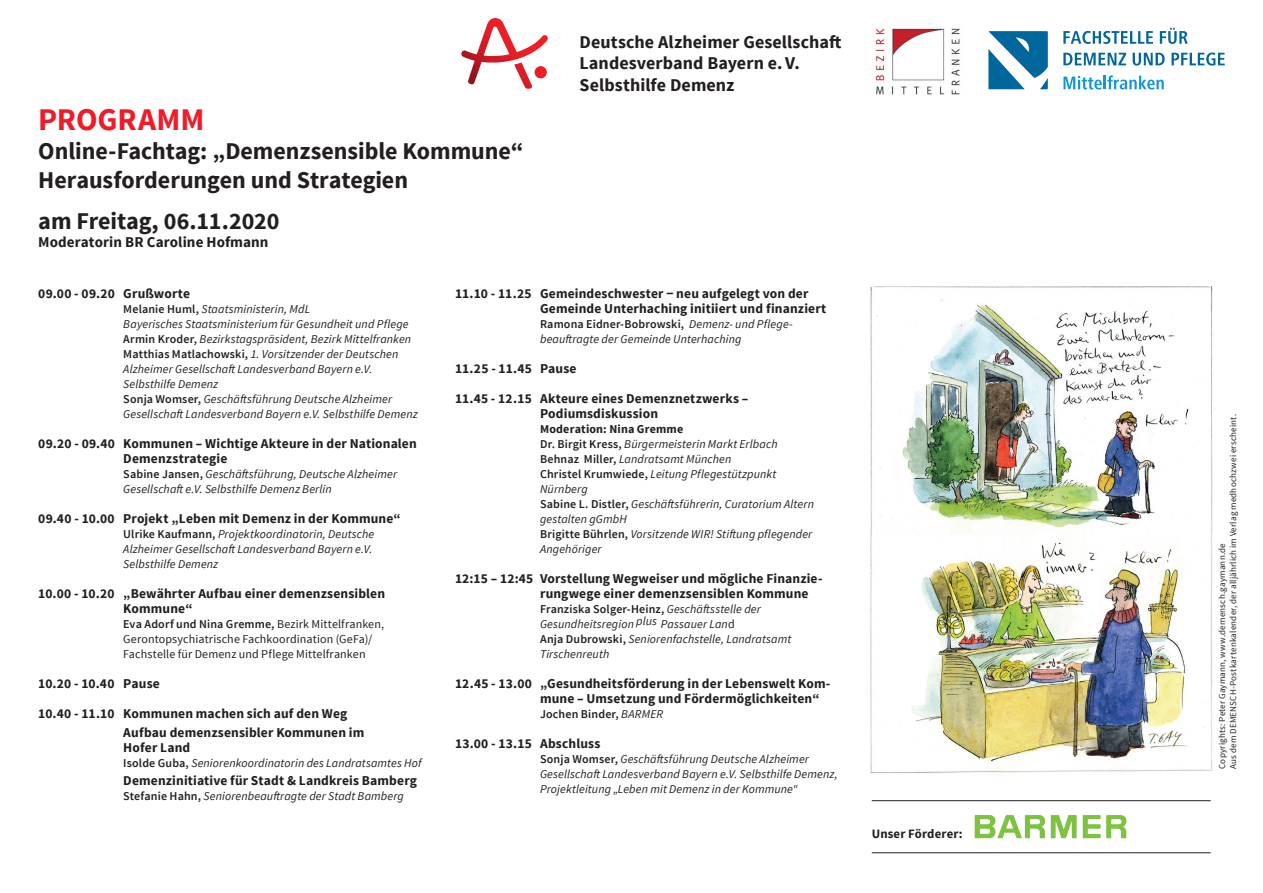
<style>
.page{position:relative;width:1263px;height:893px;background:#fff}
.page>*{position:absolute;margin:0;border:0;box-sizing:border-box;transform-origin:0 0}
.t1{font:700 31.5px "Source Sans Pro";letter-spacing:-.005em;color:#ee1c28}
.t2{font:700 24px/28.8px "Source Sans Pro";letter-spacing:-.005em;color:#231f20}
.t3{font:700 18px/21.6px "Source Sans Pro";letter-spacing:.005em;color:#231f20}
.t4{font:700 15px "Source Sans Pro";letter-spacing:.005em;color:#231f20}
.t5{font:700 13.5px/15px "Source Sans Pro";letter-spacing:.01em;color:#231f20}
.t6{font:700 12.75px "Source Sans Pro";letter-spacing:.015em;color:#231f20}
.t7{font:italic 12px/15px "Source Sans Pro";letter-spacing:.01em;color:#231f20}
.t8{font:12px/15px "Source Sans Pro";letter-spacing:.01em;color:#231f20}
.t9{font:600 12px "Source Sans Pro";letter-spacing:.015em;color:#231f20}
.t10{font:9px/10.8px "Source Sans Pro";letter-spacing:.02em;color:#231f20}
.s1{font-weight:600;font-style:normal}
.s2{font-weight:600}
.s3{font-weight:700;font-style:normal}
.s4{font-style:normal}
.s5{font-weight:400;font-style:italic}
</style>
<div class="page">
<svg style="left:988px;top:31px;width:60px;height:58px"></svg>
<svg style="left:1063px;top:31px;width:90px;height:13px"></svg>
<svg style="left:1160px;top:28px;width:28px;height:16px"></svg>
<svg style="left:1063px;top:53px;width:63px;height:12px"></svg>
<svg style="left:1132px;top:53px;width:32px;height:13px"></svg>
<svg style="left:1171px;top:53px;width:54px;height:13px"></svg>
<svg style="left:1063px;top:75px;width:101px;height:15px"></svg>
<img style="left:461px;top:18px;width:87px;height:71px">
<img style="left:870px;top:286px;width:346px;height:490px">
<img style="left:875px;top:28px;width:85px;height:67px">
<img style="left:974px;top:815px;width:153px;height:24px">
<hr style="left:872px;top:800px;width:339px;height:1px;background:#231f20">
<hr style="left:872px;top:852px;width:339px;height:1px;background:#231f20">
<h1 class="t1" style="left:38px;top:99px;width:168px">PROGRAMM</h1>
<h2 class="t2" style="left:38px;top:137px;width:487px">Online-Fachtag: „Demenzsensible Kommune“<br>Herausforderungen und Strategien</h2>
<h2 class="t2" style="left:38px;top:208px;width:243px">am Freitag, 06.11.2020</h2>
<p class="t4" style="left:38px;top:232px;width:232px">Moderatorin BR Caroline Hofmann</p>
<h3 class="t3" style="left:579px;top:31px;width:263px">Deutsche Alzheimer Gesellschaft<br>Landesverband Bayern e.V.<br>Selbsthilfe Demenz</h3>
<p class="t5" style="left:38px;top:286px;width:153px">09.00 - 09.20 Grußworte</p>
<p class="t7" style="left:123px;top:301px;width:296px"><span class="s1">Melanie Huml,</span> Staatsministerin, MdL<br>Bayerisches Staatsministerium für Gesundheit und Pflege <span class="s1">Armin Kroder,</span> Bezirkstagspräsident, Bezirk Mittelfranken <span class="s1">Matthias Matlachowski,</span> 1. Vorsitzender der Deutschen -Alzheimer Gesellschaft Landesverband Bayern e.V. -Selbsthilfe Demenz<br><span class="s1">Sonja Womser,</span> Geschäftsführung Deutsche -Alzheimer Gesellschaft Landesverband Bayern e.V. Selbsthilfe Demenz</p>
<p class="t5" style="left:123px;top:436px;width:295px;text-indent:-85px">09.20 - 09.40 Kommunen – Wichtige Akteure in der Nationalen<br>Demenzstrategie</p>
<p class="t7" style="left:123px;top:466px;width:275px"><span class="s1">Sabine Jansen,</span> Geschäftsführung, Deutsche -Alzheimer<br>Gesellschaft e.V. Selbsthilfe Demenz Berlin</p>
<p class="t5" style="left:38px;top:511px;width:364px">09.40 - 10.00 Projekt „Leben mit Demenz in der Kommune“</p>
<p class="t7" style="left:123px;top:526px;width:253px"><span class="s1">Ulrike Kaufmann,</span> Projektkoordinatorin, Deutsche -Alzheimer Gesellschaft Landesverband Bayern e.V. -Selbsthilfe Demenz</p>
<p class="t5" style="left:123px;top:586px;width:263px;text-indent:-85px">10.00 - 10.20 „Bewährter Aufbau einer demenzsensiblen<br>Kommune“</p>
<p class="t8" style="left:123px;top:616px;width:262px"><span class="s2">Eva Adorf und Nina Gremme,</span> Bezirk Mittelfranken,<br>Gerontopsychiatrische Fachkoordination (GeFa)/<br>Fachstelle für Demenz und Pflege Mittelfranken</p>
<p class="t5" style="left:38px;top:676px;width:123px">10.20 - 10.40 Pause</p>
<p class="t5" style="left:123px;top:704px;width:243px;line-height:18.8px;text-indent:-85px">10.40 - 11.10 Kommunen machen sich auf den Weg<br>Aufbau demenzsensibler Kommunen im</p>
<p class="t5" style="left:123px;top:740px;width:68px">Hofer Land</p>
<p class="t7" style="left:123px;top:755px;width:300px"><span class="s1">Isolde Guba,</span> Seniorenkoordinatorin des Landratsamtes Hof</p>
<p class="t5" style="left:123px;top:774px;width:295px">Demenzinitiative für Stadt &amp; Landkreis Bamberg</p>
<p class="t7" style="left:123px;top:789px;width:282px"><span class="s1">Stefanie Hahn,</span> Seniorenbeauftragte der Stadt Bamberg</p>
<p class="t5" style="left:540px;top:286px;width:288px;text-indent:-85px">11.10 - 11.25 Gemeindeschwester − neu aufgelegt von der<br>Gemeinde Unterhaching initiiert und finanziert</p>
<p class="t7" style="left:540px;top:316px;width:253px"><span class="s1">Ramona Eidner-Bobrowski,</span> Demenz- und Pflege&shy;beauftragte der Gemeinde -Unterhaching</p>
<p class="t5" style="left:455px;top:361px;width:123px">11.25 - 11.45 Pause</p>
<p class="t5" style="left:455px;top:391px;width:295px;text-align:center">11.45 - 12.15 Akteure eines Demenznetzwerks –<br>Podiumsdiskussion</p>
<p class="t7" style="left:540px;top:421px;width:275px"><span class="s3">Moderation: Nina Gremme<br></span><span class="s1">Dr. Birgit Kress,</span> Bürgermeisterin Markt Erlbach <span class="s1">Behnaz Miller,</span> Landratsamt München<br><span class="s1">Christel Krumwiede,</span> Leitung Pflegestützpunkt Nürnberg<br><span class="s1">Sabine L. Distler,</span> Geschäftsführerin, Curatorium Altern gestalten gGmbH<br><span class="s1">Brigitte Bührlen,</span> Vorsitzende WIR! Stiftung pflegender Angehöriger</p>
<p class="t5" style="left:540px;top:571px;width:284px;text-indent:-85px">12:15 – 12:45 Vorstellung Wegweiser und mögliche Finanzie&shy;rungwege einer demenzsensiblen Kommune</p>
<p class="t7" style="left:540px;top:601px;width:253px"><span class="s1">Franziska Solger-Heinz,</span> Geschäftsstelle der Gesundheitsregion plus Passauer Lan<span class="s4">d<br></span><span class="s1">Anja Dubrowski,</span> Seniorenfachstelle, Landratsamt Tirschenreuth</p>
<p class="t5" style="left:540px;top:676px;width:292px;text-indent:-85px">12.45 - 13.00 „Gesundheitsförderung in der Lebenswelt Kom&shy;mune – Umsetzung und Fördermöglichkeiten“</p>
<p class="t9" style="left:540px;top:706px;width:124px">Jochen Binder, <span class="s5">BARMER</span></p>
<p class="t5" style="left:455px;top:736px;width:147px">13.00 - 13.15 Abschluss</p>
<p class="t7" style="left:540px;top:751px;width:299px"><span class="s1">Sonja Womser,</span> Geschäftsführung Deutsche Alzheimer<br>Gesellschaft Landesverband Bayern e.V. Selbsthilfe Demenz,<br>Projektleitung „Leben mit Demenz in der Kommune“</p>
<p class="t6" style="left:872px;top:825px;width:92px">Unser Förderer:</p>
<p class="t10" style="left:1217px;top:769px;width:356px;rotate:-90deg">Copyrights: Peter Gaymann, www.demensch.gaymann.de<br>Aus dem DEMENSCH-Postkartenkalender, der alljährlich im Verlag medhochzwei erscheint.</p>
</div>
